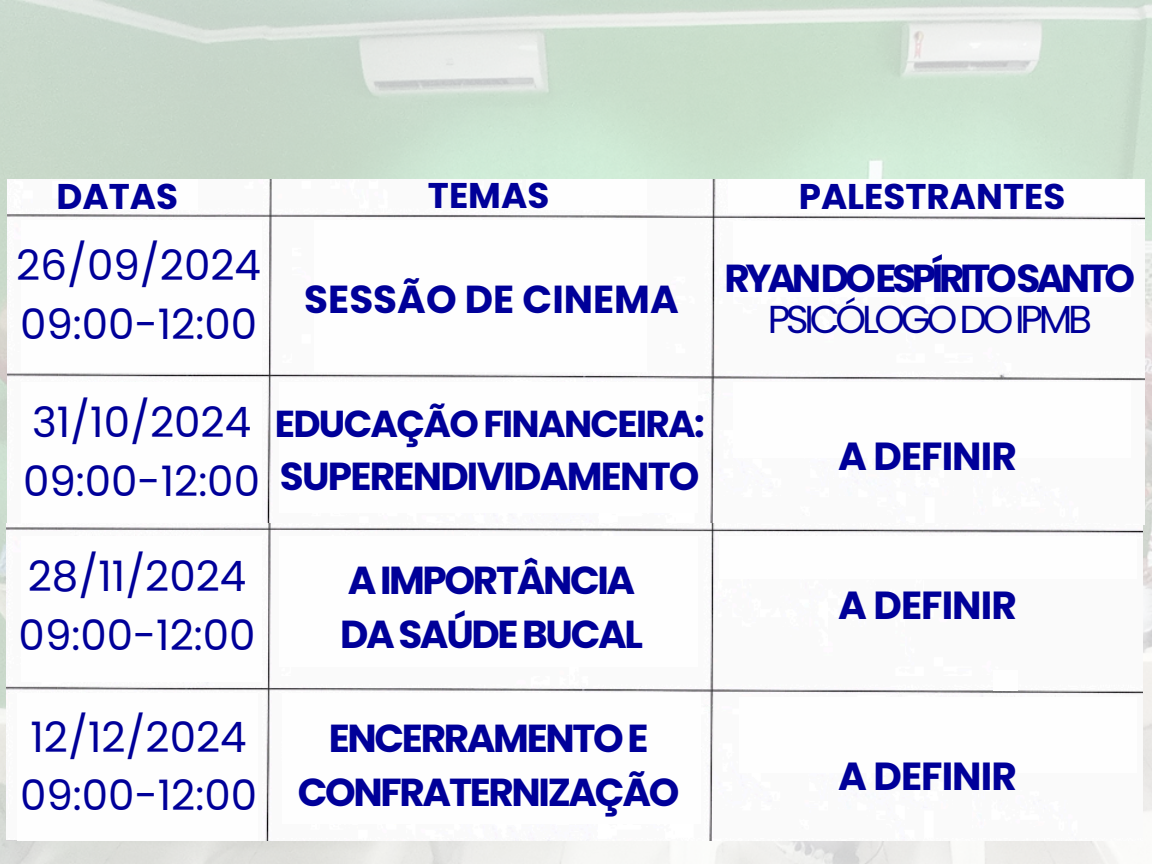
<style>
.page{position:relative;width:1152px;height:864px;background:#fff}
.page>*{position:absolute;margin:0;border:0;box-sizing:border-box;transform-origin:0 0}
.t1{font:42px/58.5px "Poppins";color:#009}
.t2{font:700 39.15px "Poppins";letter-spacing:-.025em;color:#009}
.t3{font:700 39px/54px "Poppins";letter-spacing:-.06em;color:#009}
.t4{font:700 39px/41.7px "Poppins";letter-spacing:-.11em;color:#009;text-align:center}
.t5{font:700 39px "Poppins";color:#009}
.t6{font:700 37.5px "Poppins";letter-spacing:-.045em;color:#009}
.t7{font:700 35.7px "Poppins";color:#009}
.s1{font-weight:400}
</style>
<div class="page">
<img style="left:0;top:0;width:1152px;height:864px">
<img style="left:8px;top:179px;width:1136px;height:346px">
<div style="left:314px;top:220px;width:333px;height:152px;background:#fefefe"></div>
<div style="left:21px;top:220px;width:241px;height:152px;background:#fefefe"></div>
<div style="left:733px;top:221px;width:398px;height:76px;background:#fefefe"></div>
<div style="left:733px;top:382px;width:398px;height:76px;background:#fefefe"></div>
<div style="left:280px;top:382px;width:418px;height:130px;background:#fefefe"></div>
<div style="left:21px;top:382px;width:241px;height:141px;background:#fefefe"></div>
<div style="left:729px;top:179px;width:415px;height:34px;background:#fefefe"></div>
<div style="left:527px;top:179px;width:120px;height:31px;background:#fefefe"></div>
<div style="left:77px;top:179px;width:120px;height:31px;background:#fefefe"></div>
<img style="left:7px;top:523px;width:1136px;height:318px">
<div style="left:280px;top:536px;width:418px;height:131px;background:#fefefe"></div>
<div style="left:21px;top:536px;width:241px;height:146px;background:#fefefe"></div>
<div style="left:719px;top:536px;width:418px;height:43px;background:#fefefe"></div>
<div style="left:17px;top:693px;width:240px;height:147px;background:#fefefe"></div>
<div style="left:283px;top:693px;width:417px;height:131px;background:#fefefe"></div>
<div style="left:739px;top:697px;width:398px;height:76px;background:#fefefe"></div>
<div style="left:994px;top:670px;width:24px;height:21px;background:#fefefe"></div>
<h3 class="t7" style="left:57px;top:172px;width:123px">DATAS</h3>
<p class="t7" style="left:428px;top:170px;width:123px">TEMAS</p>
<h1 class="t1" style="left:16px;top:236px;width:246px">26/09/2024<br>09:00-12:00</h1>
<p class="t5" style="left:304px;top:272px;width:376px">SESSÃO DE CINEMA</p>
<h3 class="t1" style="left:23px;top:393px;width:238px">31/10/2024<br>09:00-12:00</h3>
<p class="t6" style="left:275px;top:398px;width:431px">EDUCAÇÃO FINANCEIRA:</p>
<p class="t3" style="left:280px;top:449px;width:421px">SUPERENDIVIDAMENTO</p>
<h2 class="t1" style="left:19px;top:547px;width:238px">28/11/2024<br>09:00-12:00</h2>
<p class="t3" style="left:340px;top:554px;width:305px">AIMPORTÂNCIA<br>DASAÚDEBUCAL</p>
<p class="t7" style="left:799px;top:172px;width:268px">PALESTRANTES</p>
<p class="t4" style="left:725px;top:257px;width:412px">RYANDOESPÍRITOSANTO<br><span class="s1">PSICÓLOGO DO IPMB</span></p>
<h1 class="t2" style="left:838px;top:429px;width:180px">A DEFINIR</h1>
<h3 class="t2" style="left:838px;top:578px;width:180px">A DEFINIR</h3>
<h1 class="t1" style="left:20px;top:708px;width:238px">12/12/2024<br>09:00-12:00</h1>
<h1 class="t3" style="left:298px;top:712px;width:383px;text-align:center">ENCERRAMENTOE<br>CONFRATERNIZAÇÃO</h1>
<h1 class="t2" style="left:838px;top:749px;width:180px">A DEFINIR</h1>
</div>
